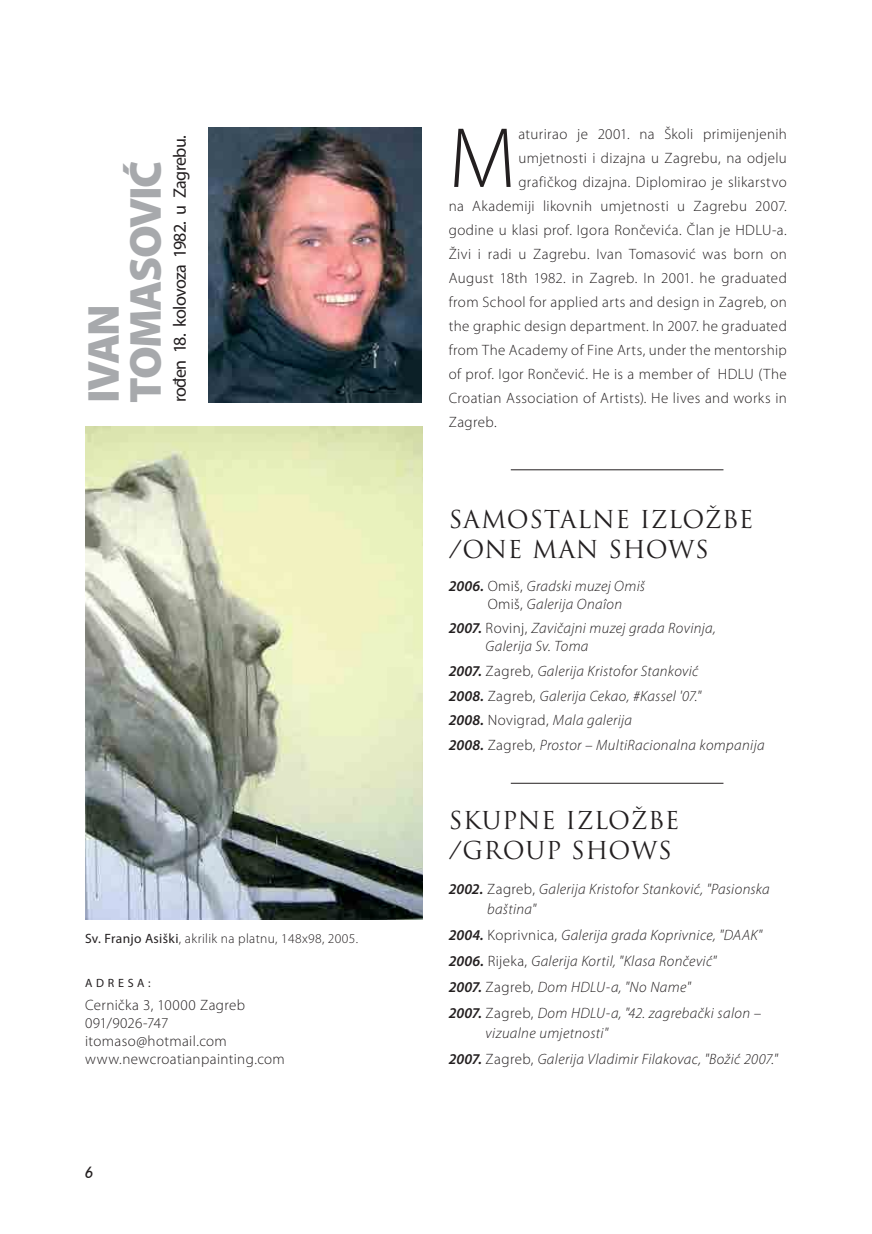
<style>
.page{position:relative;width:872px;height:1234px;background:#fff}
.page>*{position:absolute;margin:0;border:0;box-sizing:border-box;transform-origin:0 0}
.t1{font:300 86.25px "Myriad Pro";color:#231f20}
.t2{font:900 45px/42px "Myriad Pro";letter-spacing:-.04em;color:#a7a9ac}
.t3{font:24px/30px "Trajan Pro";letter-spacing:.025em;color:#231f20}
.t4{font:18px "Myriad Pro";letter-spacing:-.04em;color:#231f20}
.t5{font:italic 16.5px "Humanist 521 BT";color:#231f20}
.t6{font:300 15px/18px "Myriad Pro";letter-spacing:.025em;color:#231f20}
.t7{font:italic 300 15px/26.1px "Myriad Pro";letter-spacing:.025em;color:#231f20}
.t8{font:300 13.5px "Myriad Pro";letter-spacing:.025em;color:#231f20}
.t9{font:12px "Myriad Pro";letter-spacing:.31em;color:#231f20}
.s1{font-weight:400}
.s2{font-weight:600}
.s3{font-style:normal}
</style>
<div class="page">
<img style="left:208px;top:128px;width:213px;height:274px">
<img style="left:85px;top:427px;width:337px;height:492px">
<hr style="left:511px;top:469px;width:212px;height:1px;background:#231f20">
<hr style="left:511px;top:782px;width:212px;height:1px;background:#231f20">
<h2 class="t2" style="left:81px;top:403px;width:244px;rotate:-90deg">IVAN<br>TOMASOVIĆ</h2>
<p class="t4" style="left:169px;top:402px;width:268px;rotate:-90deg">rođen 18. kolovoza 1982. u Zagrebu.</p>
<p class="t8" style="left:85px;top:930px;width:274px"><span class="s1">Sv. Franjo Asiški</span>, akrilik na platnu, 148x98, 2005.</p>
<p class="t9" style="left:85px;top:975px;width:67px">ADRESA:</p>
<p class="t6" style="left:85px;top:995px;width:201px">Cernička 3, 10000 Zagreb<br>091/9026-747 itomaso@hotmail.com www.newcroatianpainting.com</p>
<p class="t5" style="left:85px;top:1162px;width:10px">6</p>
<h1 class="t1" style="left:449px;top:106px;width:69px">M</h1>
<p class="t6" style="left:518px;top:125px;width:270px">aturirao je 2001. na Školi primijenjenih</p>
<p class="t6" style="left:518px;top:149px;width:270px">umjetnosti i dizajna u Zagrebu, na odjelu</p>
<p class="t6" style="left:518px;top:173px;width:270px">grafičkog dizajna. Diplomirao je slikarstvo</p>
<p class="t6" style="left:449px;top:197px;width:340px">na Akademiji likovnih umjetnosti u Zagrebu 2007.</p>
<p class="t6" style="left:449px;top:221px;width:339px">godine u klasi prof. Igora Rončevića. Član je HDLU-a.</p>
<p class="t6" style="left:449px;top:245px;width:339px">Živi i radi u Zagrebu. Ivan Tomasović was born on</p>
<p class="t6" style="left:449px;top:269px;width:340px">August 18th 1982. in Zagreb. In 2001. he graduated</p>
<p class="t6" style="left:449px;top:293px;width:339px">from School for applied arts and design in Zagreb, on</p>
<p class="t6" style="left:449px;top:317px;width:340px">the graphic design department. In 2007. he graduated</p>
<p class="t6" style="left:449px;top:341px;width:339px">from The Academy of Fine Arts, under the mentorship</p>
<p class="t6" style="left:449px;top:365px;width:339px">of prof. Igor Rončević. He is a member of HDLU (The</p>
<p class="t6" style="left:449px;top:389px;width:339px">Croatian Association of Artists). He lives and works in</p>
<p class="t6" style="left:449px;top:413px;width:49px">Zagreb.</p>
<h3 class="t3" style="left:449px;top:503px;width:306px">SAMOSTALNE IZLOŽBE /ONE MAN SHOWS</h3>
<p class="t7" style="left:487px;top:576px;width:159px;line-height:18px;text-indent:-39px"><span class="s2">2006.</span> <span class="s3">Omiš,</span> Gradski muzej Omiš<br><span class="s3">Omiš,</span> Galerija Onaîon</p>
<p class="t7" style="left:485px;top:619px;width:232px;line-height:18px;text-indent:-37px"><span class="s2">2007.</span> <span class="s3">Rovinj,</span> Zavičajni muzej grada Rovinja,<br>Galerija Sv. Toma</p>
<p class="t7" style="left:449px;top:658px;width:317px;line-height:24.6px"><span class="s2">2007.</span> <span class="s3">Zagreb,</span> Galerija Kristofor Stanković<br><span class="s2">2008.</span> <span class="s3">Zagreb,</span> Galerija Cekao, #Kassel '07."<br><span class="s2">2008.</span> <span class="s3">Novigrad,</span> Mala galerija<br><span class="s2">2008.</span> <span class="s3">Zagreb,</span> Prostor – MultiRacionalna kompanija</p>
<h3 class="t3" style="left:449px;top:805px;width:232px">SKUPNE IZLOŽBE /GROUP SHOWS</h3>
<p class="t7" style="left:487px;top:878px;width:284px;line-height:19.5px;text-indent:-38px"><span class="s2">2002.</span> <span class="s3">Zagreb,</span> Galerija Kristofor Stanković, "Pasionska baština"</p>
<p class="t7" style="left:449px;top:921px;width:314px"><span class="s2">2004.</span> <span class="s3">Koprivnica,</span> Galerija grada Koprivnice, "DAAK" <span class="s2">2006.</span> <span class="s3">Rijeka,</span> Galerija Kortil, "Klasa Rončević"<br><span class="s2">2007.</span> <span class="s3">Zagreb,</span> Dom HDLU-a, "No Name"<br><span class="s2">2007.</span> <span class="s3">Zagreb,</span> Dom HDLU-a, "42. zagrebački salon –</p>
<p class="t7" style="left:449px;top:1019px;width:330px;text-indent:37px">vizualne umjetnosti"<br><span class="s2">2007.</span> <span class="s3">Zagreb,</span> Galerija Vladimir Filakovac, "Božić 2007."</p>
</div>
